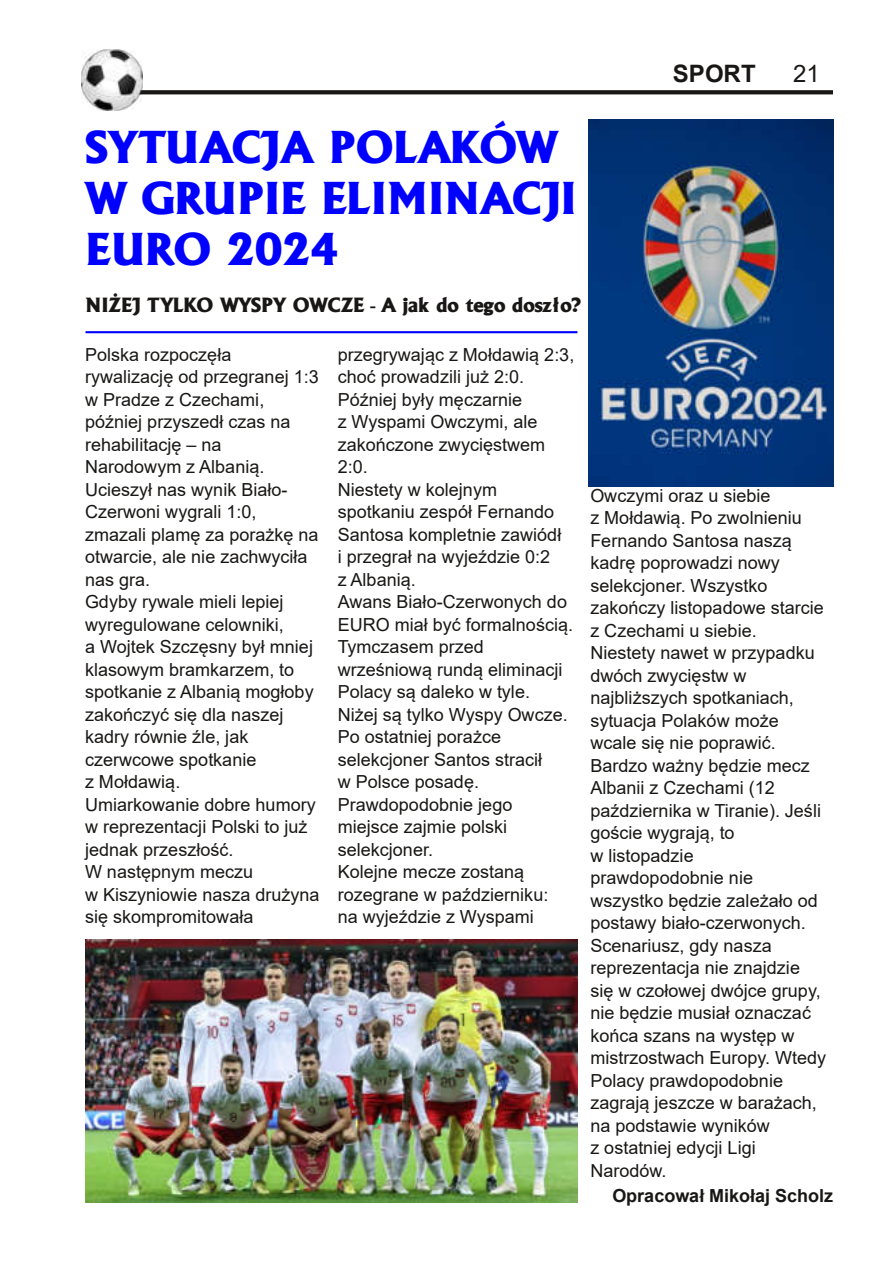
<style>
.page{position:relative;width:893px;height:1263px;background:#fff}
.page>*{position:absolute;margin:0;border:0;box-sizing:border-box;transform-origin:0 0}
.t1{font:expanded 42px/51px "A028";color:#00f}
.t2{font:700 24px "Arial";color:#181715}
.t3{font:24px "Arial";color:#181715}
.t4{font:expanded 18.75px "A028";color:#181715}
.t5{font:18px/22.5px "Arial";color:#181715}
.t6{font:700 18px "Arial";letter-spacing:-.005em;color:#181715}
.s1{font-family:"Arial";font-stretch:normal}
</style>
<div class="page">
<svg style="left:143px;top:90px;width:690px;height:4px;background:#21211f"></svg>
<img style="left:588px;top:119px;width:245px;height:368px">
<img style="left:86px;top:939px;width:491px;height:264px">
<hr style="left:86px;top:331px;width:491px;height:2px;background:#00f">
<img style="left:81px;top:50px;width:62px;height:61px">
<h2 class="t2" style="left:673px;top:56px;width:84px">SPORT</h2>
<h2 class="t3" style="left:793px;top:57px;width:28px">21</h2>
<h1 class="t1" style="left:86px;top:122px;width:493px">SYTUACJA POLAKÓW<br>W GRUPIE ELIMINACJI<br>EURO 2024</h1>
<p class="t4" style="left:86px;top:292px;width:497px">NIŻEJ TYLKO WYSPY OWCZE <span class="s1">-</span> A jak do tego doszło?</p>
<p class="t5" style="left:85px;top:343px;width:236px">Polska rozpoczęła rywalizację od przegranej 1:3 w Pradze z Czechami, później przyszedł czas na rehabilitację – na<br>Narodowym z Albanią.<br>Ucieszył nas wynik Biało-<br>Czerwoni wygrali 1:0, zmazali plamę za porażkę na otwarcie, ale nie zachwyciła nas gra.<br>Gdyby rywale mieli lepiej wyregulowane celowniki,<br>a Wojtek Szczęsny był mniej klasowym bramkarzem, to spotkanie z Albanią mogłoby zakończyć się dla naszej kadry równie źle, jak czerwcowe spotkanie<br>z Mołdawią.<br>Umiarkowanie dobre humory w reprezentacji Polski to już jednak przeszłość.<br>W następnym meczu<br>w Kiszyniowie nasza drużyna się skompromitowała</p>
<p class="t5" style="left:338px;top:343px;width:238px">przegrywając z Mołdawią 2:3, choć prowadzili już 2:0.<br>Później były męczarnie<br>z Wyspami Owczymi, ale zakończone zwycięstwem<br>2:0.<br>Niestety w kolejnym spotkaniu zespół Fernando<br>Santosa kompletnie zawiódł<br>i przegrał na wyjeździe 0:2<br>z Albanią.<br>Awans Biało-Czerwonych do<br>EURO miał być formalnością.<br>Tymczasem przed wrześniową rundą eliminacji<br>Polacy są daleko w tyle.<br>Niżej są tylko Wyspy Owcze.<br>Po ostatniej porażce selekcjoner Santos stracił<br>w Polsce posadę.<br>Prawdopodobnie jego miejsce zajmie polski selekcjoner.<br>Kolejne mecze zostaną rozegrane w październiku:<br>na wyjeździe z Wyspami</p>
<p class="t5" style="left:590px;top:484px;width:237px">Owczymi oraz u siebie<br>z Mołdawią. Po zwolnieniu<br>Fernando Santosa naszą kadrę poprowadzi nowy selekcjoner. Wszystko zakończy listopadowe starcie z Czechami u siebie.<br>Niestety nawet w przypadku dwóch zwycięstw w najbliższych spotkaniach, sytuacja Polaków może wcale się nie poprawić.<br>Bardzo ważny będzie mecz<br>Albanii z Czechami (12 października w Tiranie). Jeśli goście wygrają, to<br>w listopadzie prawdopodobnie nie wszystko będzie zależało od postawy biało-czerwonych.<br>Scenariusz, gdy nasza reprezentacja nie znajdzie się w czołowej dwójce grupy, nie będzie musiał oznaczać końca szans na występ w mistrzostwach Europy. Wtedy<br>Polacy prawdopodobnie zagrają jeszcze w barażach, na podstawie wyników<br>z ostatniej edycji Ligi<br>Narodów.</p>
<p class="t6" style="left:612px;top:1183px;width:222px">Opracował Mikołaj Scholz</p>
</div>
